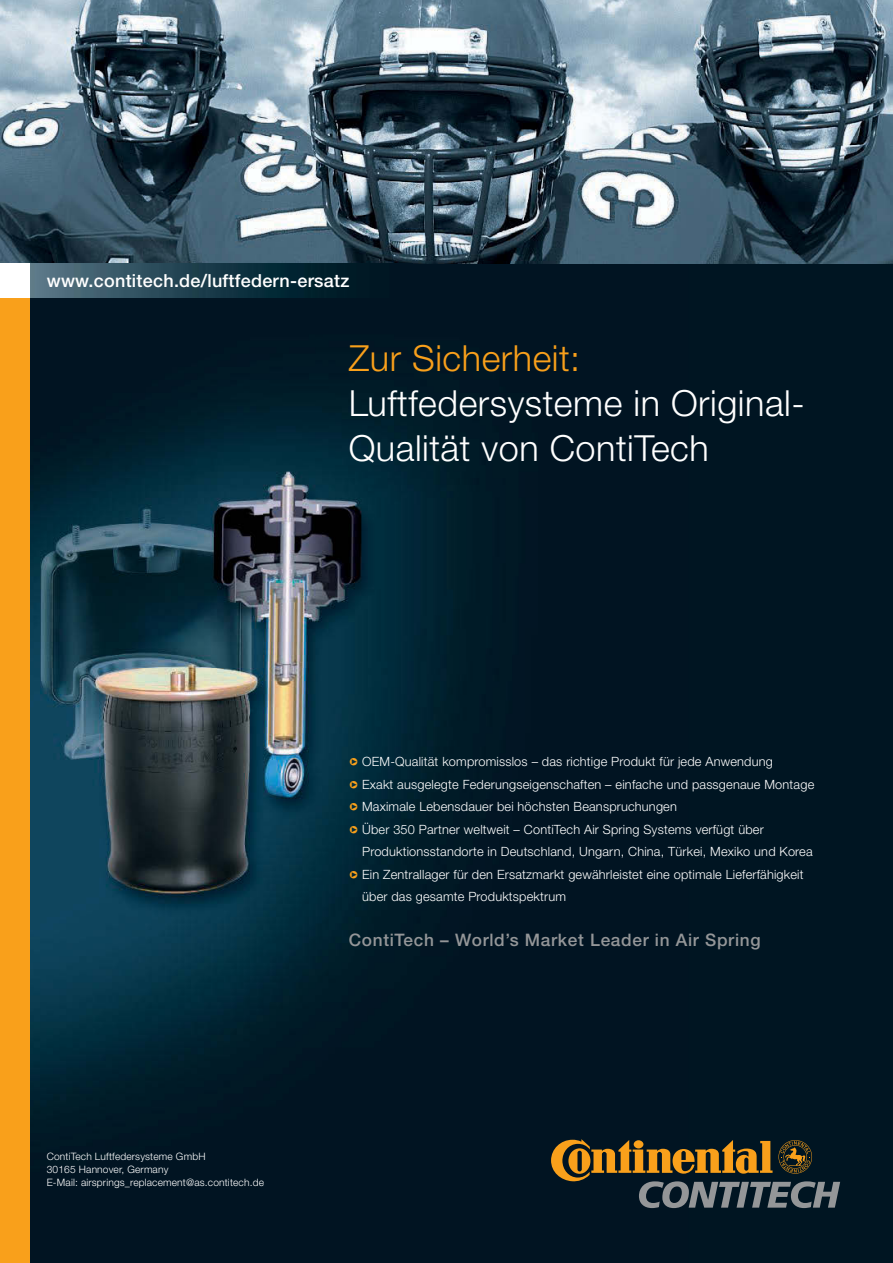
<style>
.page{position:relative;width:893px;height:1263px;background:#fff}
.page>*{position:absolute;margin:0;border:0;box-sizing:border-box;transform-origin:0 0}
.t1{font:300 36px/45px "Helvetica Neue LT";letter-spacing:.015em;color:#fff}
.t2{font:300 36px "Helvetica Neue LT";letter-spacing:.015em;color:#f9a01b}
.t3{font:500 18px "Helvetica Neue LT";letter-spacing:.015em;color:#fff}
.t4{font:500 17.25px "Helvetica Neue LT";letter-spacing:.04em;color:#949698}
.t5{font:300 12.75px/22.5px "Helvetica Neue LT";letter-spacing:.015em;color:#fff}
.t6{font:300 10.2px/12.8px "Helvetica Neue LT";letter-spacing:.015em;color:#fff}
.s1{color:#f9a01b}
</style>
<div class="page">
<div style="left:0;top:264px;width:893px;height:999px;background:#001522"></div>
<img style="left:30px;top:404px;width:644px;height:805px">
<img style="left:0;top:0;width:893px;height:264px">
<div style="left:0;top:264px;width:30px;height:999px;background:#f9a01b"></div>
<svg style="left:551px;top:1139px;width:289px;height:69px"></svg>
<img style="left:30px;top:264px;width:296px;height:34px">
<div style="left:0;top:264px;width:30px;height:34px;background:#fff"></div>
<h2 class="t3" style="left:47px;top:270px;width:304px">www.contitech.de/luftfedern-ersatz</h2>
<h1 class="t2" style="left:349px;top:336px;width:233px">Zur Sicherheit:</h1>
<h1 class="t1" style="left:349px;top:380px;width:458px">Luftfedersysteme in Original-<br>Qualität von ContiTech</h1>
<p class="t6" style="left:47px;top:1150px;width:219px">ContiTech Luftfedersysteme GmbH<br>30165 Hannover, Germany<br>E-Mail: airsprings_replacement@as.contitech.de</p>
<p class="t5" style="left:349px;top:750px;width:426px"><span class="s1">❑</span> OEM-Qualität kompromisslos – das richtige Produkt für jede Anwendung</p>
<p class="t5" style="left:349px;top:773px;width:467px"><span class="s1">❑</span> Exakt ausgelegte Federungseigenschaften – einfache und passgenaue Montage</p>
<p class="t5" style="left:349px;top:795px;width:330px"><span class="s1">❑</span> Maximale Lebensdauer bei höchsten Beanspruchungen</p>
<p class="t5" style="left:362px;top:818px;width:452px;text-indent:-13px"><span class="s1">❑</span> Über 350 Partner weltweit – ContiTech Air Spring Systems verfügt über<br>Produktionsstandorte in Deutschland, Ungarn, China, Türkei, Mexiko und Korea</p>
<p class="t5" style="left:362px;top:863px;width:443px;text-indent:-13px"><span class="s1">❑</span> Ein Zentrallager für den Ersatzmarkt gewährleistet eine optimale Lieferfähigkeit über das gesamte Produktspektrum</p>
<h3 class="t4" style="left:349px;top:930px;width:414px">ContiTech – World’s Market Leader in Air Spring</h3>
</div>
